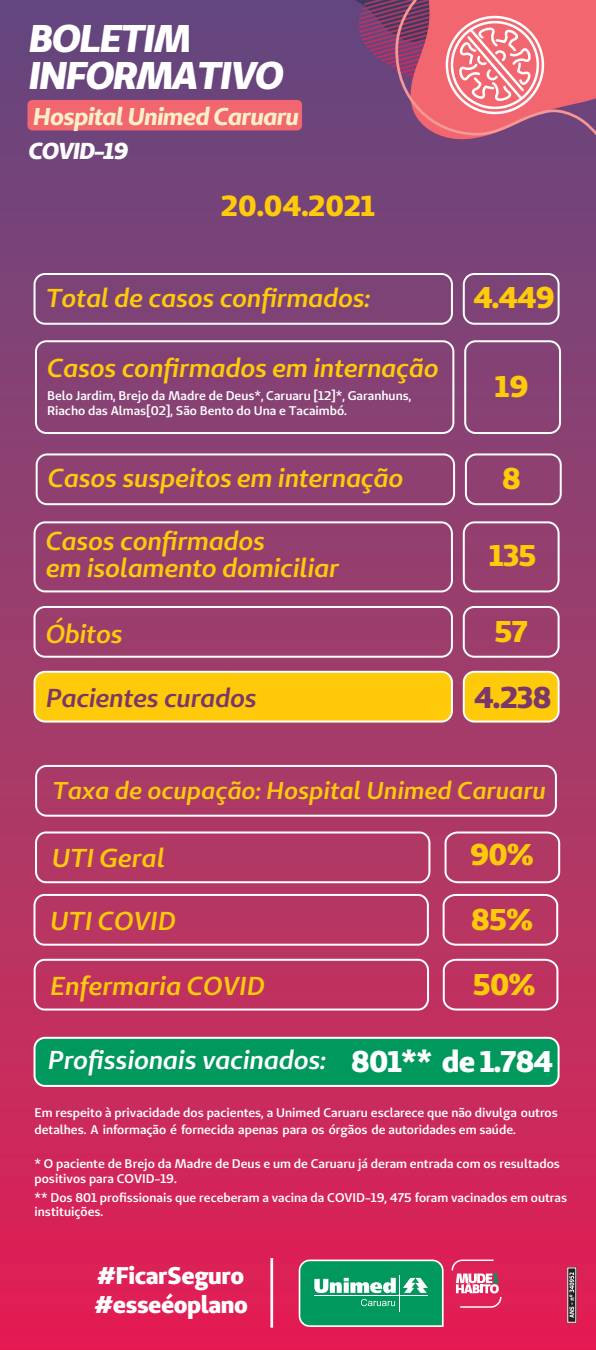
<style>
.page{position:relative;width:596px;height:1350px;background:#fff}
.page>*{position:absolute;margin:0;border:0;box-sizing:border-box;transform-origin:0 0}
.t1{font:italic 800 38.6px/37.1px "Unimed Sans";letter-spacing:-.045em;color:#fff}
.t2{font:800 30px "Unimed Sans";letter-spacing:-.025em;color:#feca0a}
.t3{font:800 30px "Unimed Sans";color:#79376a}
.t4{font:800 29px "Unimed Sans";color:#feca0a}
.t5{font:italic 600 25.9px/27px "Unimed Sans";letter-spacing:-.01em;color:#feca0a}
.t6{font:italic 600 25.9px "Unimed Sans";letter-spacing:-.005em;color:#fff}
.t7{font:italic 600 25.9px "Unimed Sans";letter-spacing:-.01em;color:#79376a}
.t8{font:italic 600 24.3px "Unimed Sans";color:#feca0a}
.t9{font:italic 700 24.2px "Unimed Sans";letter-spacing:-.03em;color:#fef0c6}
.t10{font:800 24.1px/28.9px "Unimed Sans";letter-spacing:-.02em;color:#fff}
.t11{font:italic 800 23.1px "Unimed Sans";letter-spacing:-.04em;color:#fff}
.t12{font:600 12.6px/15.1px "Unimed Sans";color:#fff}
.s1{font-weight:800;font-style:normal;font-size:30px}
</style>
<div class="page">
<div style="left:0;top:0;width:595px;height:1350px;background:linear-gradient(to bottom,#614d81,#e22555)"></div>
<div style="left:27px;top:100px;width:275px;height:30px;background:#f1666f;border-radius:5px"></div>
<div style="left:393px;top:139px;width:202px;height:37px;background:#71447a"></div>
<svg style="left:285px;top:0;width:310px;height:139px;background:#b25e7c"></svg>
<div style="left:450px;top:21px;width:88px;height:88px;border:2px solid #fff;border-radius:50%"></div>
<div style="left:445px;top:16px;width:99px;height:98px;border:2px solid #fff;border-radius:50%"></div>
<div style="left:33px;top:273px;width:419px;height:52px;border:2px solid #fff;border-radius:11px"></div>
<div style="left:462px;top:273px;width:97px;height:52px;border:2px solid #fff;border-radius:11px"></div>
<div style="left:35px;top:340px;width:419px;height:94px;border:2px solid #fff;border-radius:11px"></div>
<div style="left:36px;top:453px;width:419px;height:52px;border:2px solid #fff;border-radius:11px"></div>
<div style="left:464px;top:340px;width:96px;height:94px;border:2px solid #fff;border-radius:11px"></div>
<div style="left:464px;top:453px;width:97px;height:52px;border:2px solid #fff;border-radius:11px"></div>
<div style="left:33px;top:521px;width:419px;height:71px;border:2px solid #fff;border-radius:11px"></div>
<div style="left:462px;top:521px;width:97px;height:71px;border:2px solid #fff;border-radius:11px"></div>
<div style="left:566px;top:1267px;width:10px;height:56px;background:#231f20"></div>
<svg style="left:569px;top:1272px;width:4px;height:46px"></svg>
<div style="left:567px;top:1267px;width:8px;height:55px;border:1px solid #fff"></div>
<div style="left:33px;top:606px;width:419px;height:52px;border:2px solid #fff;border-radius:11px"></div>
<div style="left:462px;top:606px;width:97px;height:52px;border:2px solid #fff;border-radius:11px"></div>
<div style="left:34px;top:1038px;width:524px;height:48px;background:#00985c;border-radius:11px"></div>
<div style="left:33px;top:1037px;width:526px;height:50px;border:2px solid #fff;border-radius:11px"></div>
<div style="left:34px;top:672px;width:417px;height:49px;background:#feca0a;border-radius:11px"></div>
<div style="left:33px;top:671px;width:419px;height:51px;border:2px solid #fff;border-radius:11px"></div>
<div style="left:463px;top:672px;width:95px;height:49px;background:#feca0a;border-radius:11px"></div>
<div style="left:462px;top:671px;width:97px;height:51px;border:2px solid #fff;border-radius:11px"></div>
<svg style="left:298px;top:1259px;width:145px;height:68px;background:#32a879"></svg>
<svg style="left:451px;top:1259px;width:50px;height:49px"></svg>
<hr style="left:270px;top:1258px;width:3px;height:69px;background:#fff">
<div style="left:35px;top:831px;width:395px;height:52px;border:2px solid #fff;border-radius:10px"></div>
<svg style="left:443px;top:830px;width:118px;height:54px;background:#b84a73"></svg>
<div style="left:33px;top:894px;width:395px;height:52px;border:2px solid #fff;border-radius:10px"></div>
<svg style="left:441px;top:893px;width:118px;height:54px;background:#be4871"></svg>
<div style="left:34px;top:959px;width:395px;height:51px;border:2px solid #fff;border-radius:10px"></div>
<svg style="left:441px;top:958px;width:118px;height:53px;background:#c4456f"></svg>
<div style="left:35px;top:765px;width:521px;height:52px;border:2px solid #fff;border-radius:11px"></div>
<h1 class="t1" style="left:28px;top:19px;width:257px">BOLETIM<br>INFORMATIVO</h1>
<h3 class="t9" style="left:33px;top:100px;width:267px">Hospital Unimed Caruaru</h3>
<h3 class="t11" style="left:28px;top:135px;width:102px">COVID-19</h3>
<h3 class="t4" style="left:221px;top:186px;width:155px">20.04.2021</h3>
<h3 class="t5" style="left:46px;top:284px;width:326px">Total de casos confirmados:</h3>
<h3 class="t5" style="left:47px;top:354px;width:393px">Casos confirmados em internação</h3>
<p class="t12" style="left:47px;top:388px;width:365px">Belo Jardim, Brejo da Madre de Deus*, Caruaru [12]*, Garanhuns,<br>Riacho das Almas[02], São Bento do Una e Tacaimbó.</p>
<h2 class="t2" style="left:473px;top:278px;width:83px">4.449</h2>
<h2 class="t2" style="left:495px;top:366px;width:35px">19</h2>
<h3 class="t5" style="left:48px;top:463px;width:357px">Casos suspeitos em internação</h3>
<h2 class="t2" style="left:502px;top:458px;width:20px">8</h2>
<h3 class="t5" style="left:46px;top:527px;width:294px">Casos confirmados<br>em isolamento domiciliar</h3>
<h2 class="t2" style="left:489px;top:536px;width:49px">135</h2>
<h3 class="t5" style="left:46px;top:619px;width:78px">Óbitos</h3>
<h2 class="t2" style="left:494px;top:611px;width:35px">57</h2>
<h3 class="t7" style="left:46px;top:681px;width:212px">Pacientes curados</h3>
<h2 class="t3" style="left:474px;top:678px;width:79px">4.238</h2>
<h3 class="t8" style="left:52px;top:774px;width:494px">Taxa de ocupação: Hospital Unimed Caruaru</h3>
<h3 class="t5" style="left:52px;top:844px;width:114px">UTI Geral</h3>
<h2 class="t2" style="left:469px;top:835px;width:65px">90%</h2>
<h3 class="t5" style="left:50px;top:907px;width:127px">UTI COVID</h3>
<h2 class="t2" style="left:471px;top:899px;width:63px">85%</h2>
<h3 class="t5" style="left:50px;top:971px;width:215px">Enfermaria COVID</h3>
<h2 class="t2" style="left:472px;top:964px;width:64px">50%</h2>
<h3 class="t6" style="left:48px;top:1043px;width:506px">Profissionais vacinados: <span class="s1">801** de 1.784</span></h3>
<p class="t12" style="left:34px;top:1103px;width:524px;line-height:17.2px">Em respeito à privacidade dos pacientes, a Unimed Caruaru esclarece que não divulga outros detalhes. A informação é fornecida apenas para os órgãos de autoridades em saúde.</p>
<p class="t12" style="left:35px;top:1156px;width:526px">* O paciente de Brejo da Madre de Deus e um de Caruaru já deram entrada com os resultados positivos para COVID-19.</p>
<p class="t12" style="left:35px;top:1190px;width:533px;line-height:14.2px">** Dos 801 profissionais que receberam a vacina da COVID-19, 475 foram vacinados em outras instituições.</p>
<h3 class="t10" style="left:94px;top:1260px;width:155px">#FicarSeguro #esseéoplano</h3>
</div>
